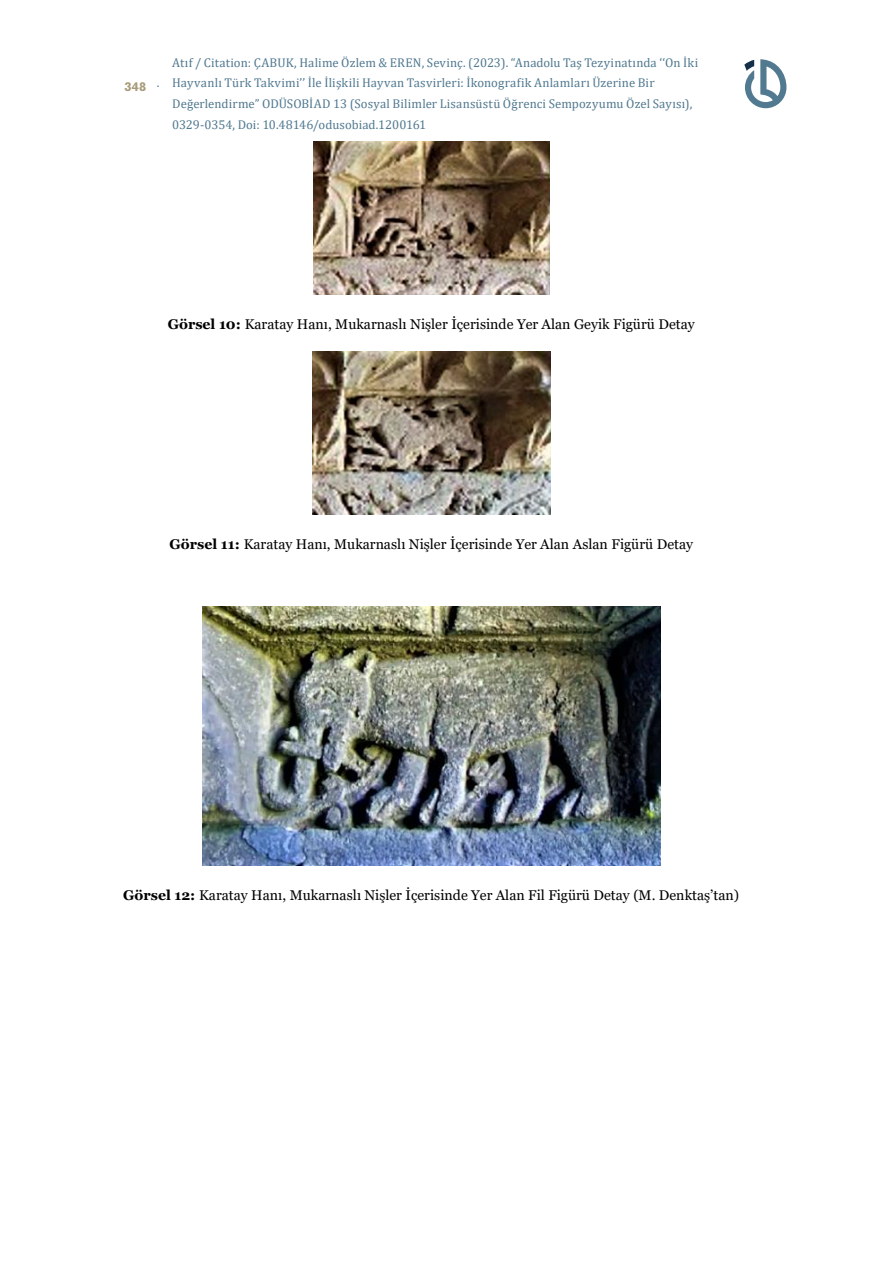
<style>
.page{position:relative;width:893px;height:1263px;background:#fff}
.page>*{position:absolute;margin:0;border:0;box-sizing:border-box;transform-origin:0 0}
.t1{font:14.1px "Georgia";color:#000}
.Odü_Metin__tırnaklı{font:12.75px "Cambria";letter-spacing:.01em;color:#517990}
.Odü_Metin__tırnaklı-2{font:700 12.75px "Akzidenz Grotesk Pro";color:#a99c7a}
.s1{font-weight:700}
</style>
<div class="page">
<svg style="left:744px;top:59px;width:42px;height:49px"></svg>
<img style="left:313px;top:141px;width:236px;height:153px">
<img style="left:312px;top:352px;width:239px;height:163px">
<img style="left:202px;top:607px;width:458px;height:258px">
<p class="Odü_Metin__tırnaklı-2" style="left:124px;top:78px;width:37px">348 <sup>.</sup></p>
<p class="Odü_Metin__tırnaklı" style="left:172px;top:55px;width:528px">Atıf / Citation: ÇABUK, Halime Özlem &amp; EREN, Sevinç. (2023). “Anadolu Taş Tezyinatında ‘‘On İki</p>
<p class="Odü_Metin__tırnaklı" style="left:172px;top:76px;width:484px">Hayvanlı Türk Takvimi’’ İle İlişkili Hayvan Tasvirleri: İkonografik Anlamları Üzerine Bir</p>
<p class="Odü_Metin__tırnaklı" style="left:172px;top:96px;width:522px">Değerlendirme” ODÜSOBİAD 13 (Sosyal Bilimler Lisansüstü Öğrenci Sempozyumu Özel Sayısı),</p>
<p class="Odü_Metin__tırnaklı" style="left:172px;top:117px;width:256px">0329-0354, Doi: 10.48146/odusobiad.1200161</p>
<p class="t1" style="left:168px;top:316px;width:529px"><span class="s1">Görsel 10:</span> Karatay Hanı, Mukarnaslı Nişler İçerisinde Yer Alan Geyik Figürü Detay</p>
<p class="t1" style="left:170px;top:536px;width:525px"><span class="s1">Görsel 11:</span> Karatay Hanı, Mukarnaslı Nişler İçerisinde Yer Alan Aslan Figürü Detay</p>
<p class="t1" style="left:123px;top:886px;width:617px"><span class="s1">Görsel 12:</span> Karatay Hanı, Mukarnaslı Nişler İçerisinde Yer Alan Fil Figürü Detay (M. Denktaş’tan)</p>
</div>
